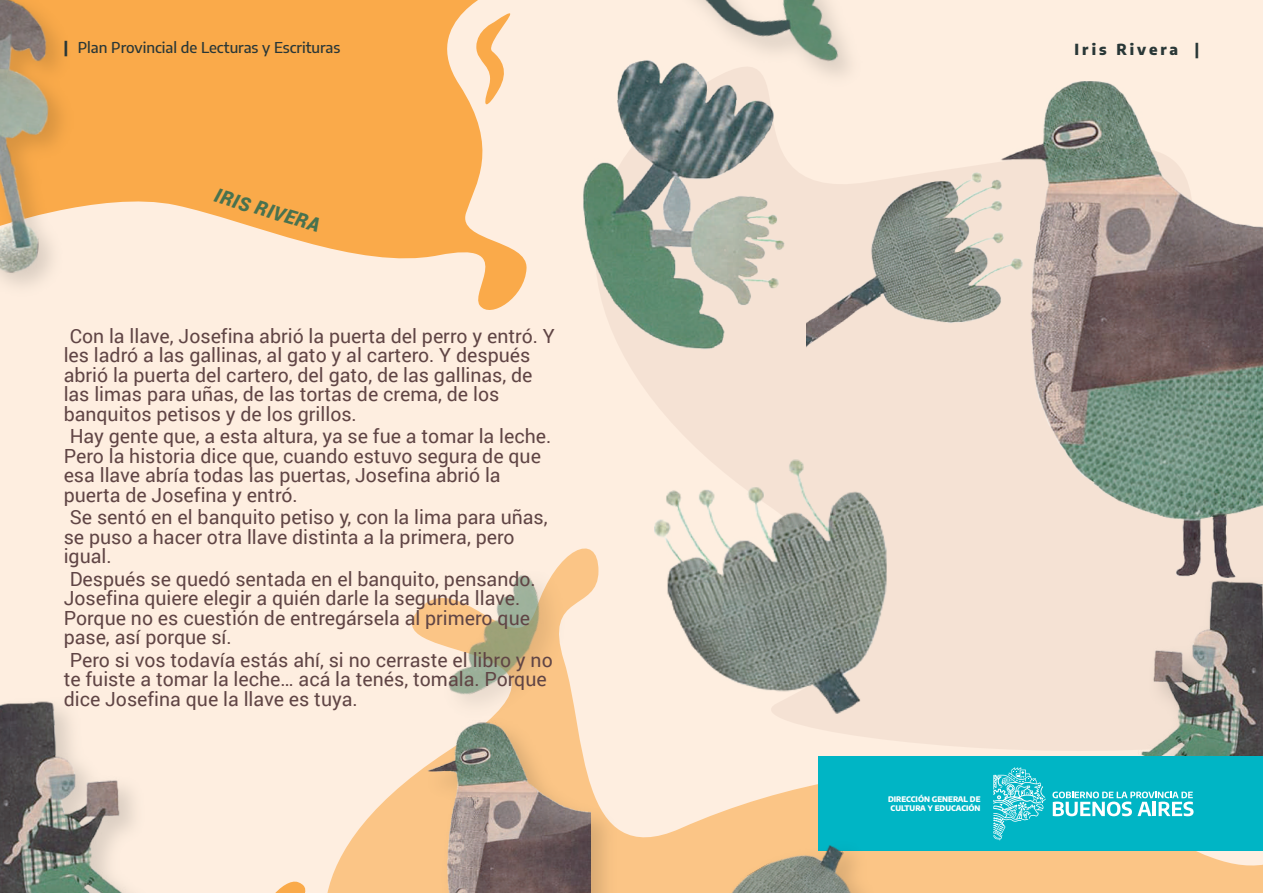
<style>
.page{position:relative;width:1263px;height:893px;background:#feeee0}
.page>*{position:absolute;margin:0;border:0;box-sizing:border-box;transform-origin:0 0}
.t1{font:19.5px/19.5px "Roboto";color:#604545}
.t2{font:italic 900 19.5px "Roboto";color:#49724f}
.t3{font:500 15px "Encode Sans";color:#293737}
.t4{font:800 15px "Encode Sans";letter-spacing:.2em;color:#293737}
.t5{font:800 7.5px/9.1px "Encode Sans";color:#fff;text-align:center}
.s1{font-weight:800}
</style>
<div class="page">
<svg style="left:81px;top:0;width:446px;height:310px;fill:#faaa4a"></svg>
<svg style="left:476px;top:0;width:51px;height:111px"></svg>
<svg style="left:275px;top:881px;width:31px;height:12px"></svg>
<svg style="left:624px;top:173px;width:182px;height:360px;fill:#f5e2d4"></svg>
<img style="left:688px;top:0;width:166px;height:67px">
<img style="left:4px;top:0;width:77px;height:286px">
<img style="left:0;top:0;width:64px;height:279px">
<img style="left:0;top:701px;width:134px;height:192px">
<svg style="left:327px;top:548px;width:936px;height:345px"></svg>
<div style="left:818px;top:757px;width:445px;height:94px;background:#00b5c5"></div>
<svg style="left:1052px;top:792px;width:141px;height:24px"></svg>
<svg style="left:993px;top:767px;width:53px;height:73px"></svg>
<img style="left:436px;top:561px;width:136px;height:150px">
<img style="left:415px;top:563px;width:152px;height:139px">
<img style="left:416px;top:711px;width:209px;height:182px">
<img style="left:415px;top:714px;width:175px;height:179px">
<img style="left:867px;top:851px;width:23px;height:42px">
<img style="left:684px;top:808px;width:183px;height:85px">
<img style="left:806px;top:70px;width:457px;height:507px">
<img style="left:655px;top:440px;width:268px;height:273px">
<img style="left:583px;top:48px;width:215px;height:307px">
<svg style="left:273px;top:206px;width:47px;height:26px"></svg>
<p class="t3" style="left:64px;top:37px;width:278px"><span class="s1">|</span> Plan Provincial de Lecturas y Escrituras</p>
<p class="t4" style="left:1074px;top:38px;width:126px">Iris Rivera |</p>
<p class="t2" style="left:219px;top:181px;width:62px;rotate:17deg">IRIS RI</p>
<p class="t1" style="left:64px;top:325px;width:493px;text-indent:6px">Con la llave, Josefina abrió la puerta del perro y entró. Y les ladró a las gallinas, al gato y al cartero. Y después abrió la puerta del cartero, del gato, de las gallinas, de las limas para uñas, de las tortas de crema, de los banquitos petisos y de los grillos.</p>
<p class="t1" style="left:64px;top:426px;width:489px;text-indent:6px">Hay gente que, a esta altura, ya se fue a tomar la leche.<br>Pero la historia dice que, cuando estuvo segura de que esa llave abría todas las puertas, Josefina abrió la puerta de Josefina y entró.</p>
<p class="t1" style="left:64px;top:507px;width:485px;text-indent:6px">Se sentó en el banquito petiso y, con la lima para uñas, se puso a hacer otra llave distinta a la primera, pero igual.</p>
<p class="t1" style="left:64px;top:568px;width:474px;text-indent:6px">Después se quedó sentada en el banquito, pensando.<br>Josefina quiere elegir a quién darle la segunda llave.<br>Porque no es cuestión de entregársela al primero que pase, así porque sí.</p>
<p class="t1" style="left:64px;top:649px;width:491px;text-indent:6px">Pero si vos todavía estás ahí, si no cerraste el libro y no te fuiste a tomar la leche… acá la tenés, tomala. Porque dice Josefina que la llave es tuya.</p>
<p class="t5" style="left:888px;top:794px;width:94px">DIRECCIÓN GENERAL DE<br>CULTURA Y EDUCACIÓN</p>
</div>
